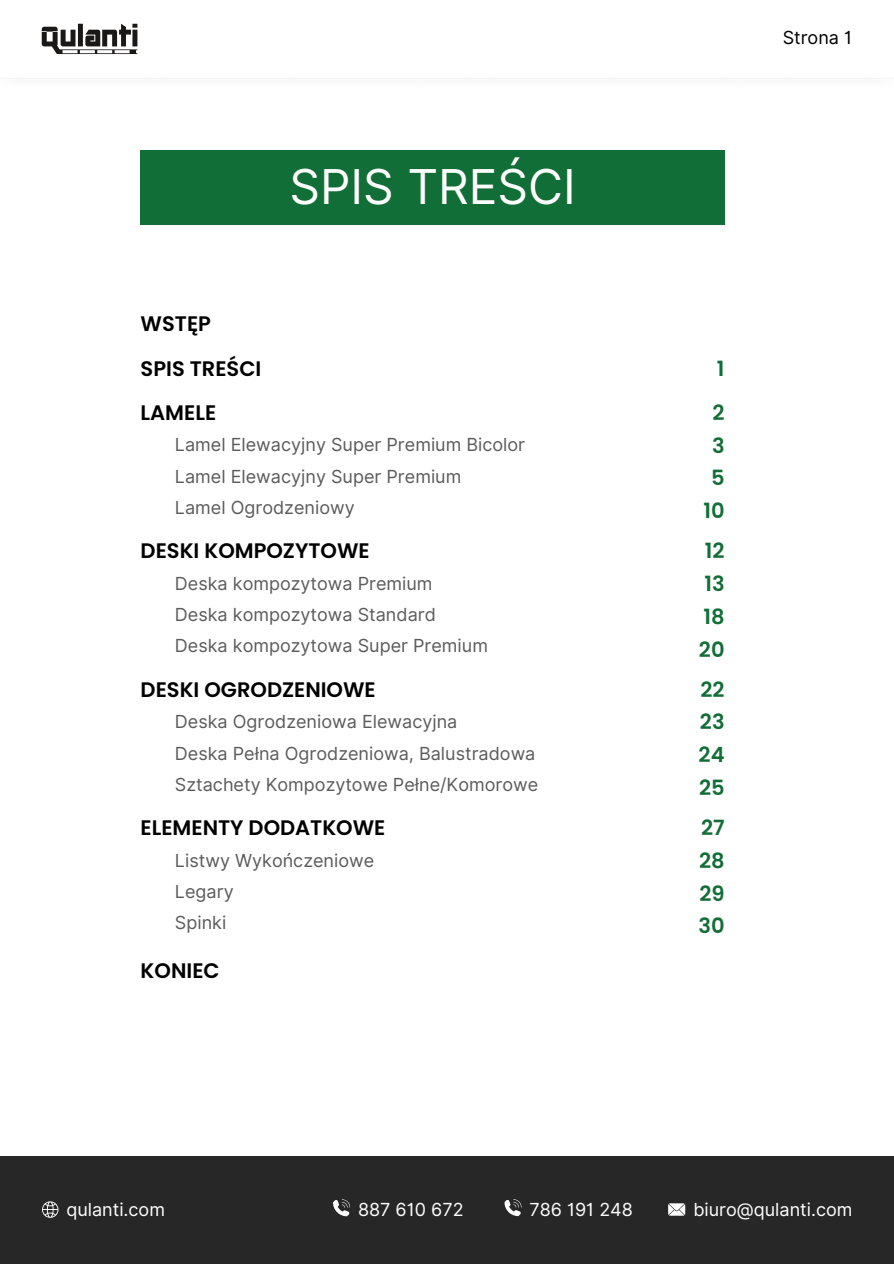
<style>
.page{position:relative;width:894px;height:1264px;background:#fff}
.page>*{position:absolute;margin:0;border:0;box-sizing:border-box;transform-origin:0 0}
.t1{font:48px "Inter";color:#fff}
.t2{font:600 21px "Poppins";color:#000}
.t3{font:600 21px "Poppins";color:#126e37}
.t4{font:18px "Inter";color:#5b5b5b}
.t5{font:18px "Inter";color:#fff}
.t6{font:18px "Inter";color:#000}
</style>
<div class="page">
<svg style="left:42px;top:24px;width:95px;height:30px"></svg>
<div style="left:141px;top:150px;width:583px;height:74px;background:#126e37"></div>
<div style="left:0;top:1155px;width:893px;height:108px;background:#272727"></div>
<svg style="left:504px;top:1199px;width:17px;height:16px"></svg>
<svg style="left:668px;top:1203px;width:16px;height:12px"></svg>
<svg style="left:333px;top:1199px;width:17px;height:17px"></svg>
<svg style="left:42px;top:1201px;width:16px;height:16px"></svg>
<p class="t1" style="left:289px;top:158px;width:288px">SPIS TREŚCI</p>
<p class="t2" style="left:141px;top:309px;width:72px">WSTĘP</p>
<p class="t2" style="left:141px;top:353px;width:122px">SPIS TREŚCI</p>
<p class="t2" style="left:141px;top:397px;width:77px">LAMELE</p>
<h1 class="t4" style="left:175px;top:434px;width:351px">Lamel Elewacyjny Super Premium Bicolor</h1>
<h2 class="t4" style="left:175px;top:465px;width:288px">Lamel Elewacyjny Super Premium</h2>
<h2 class="t4" style="left:175px;top:496px;width:181px">Lamel Ogrodzeniowy</h2>
<p class="t2" style="left:141px;top:536px;width:230px">DESKI KOMPOZYTOWE</p>
<p class="t4" style="left:175px;top:572px;width:259px">Deska kompozytowa Premium</p>
<p class="t4" style="left:175px;top:604px;width:262px">Deska kompozytowa Standard</p>
<p class="t4" style="left:175px;top:635px;width:314px">Deska kompozytowa Super Premium</p>
<p class="t2" style="left:141px;top:674px;width:236px">DESKI OGRODZENIOWE</p>
<p class="t4" style="left:175px;top:711px;width:284px">Deska Ogrodzeniowa Elewacyjna</p>
<p class="t4" style="left:175px;top:742px;width:362px">Deska Pełna Ogrodzeniowa, Balustradowa</p>
<p class="t4" style="left:175px;top:773px;width:364px">Sztachety Kompozytowe Pełne/Komorowe</p>
<p class="t2" style="left:141px;top:813px;width:246px">ELEMENTY DODATKOWE</p>
<p class="t4" style="left:175px;top:849px;width:201px">Listwy Wykończeniowe</p>
<p class="t4" style="left:175px;top:880px;width:60px">Legary</p>
<h2 class="t4" style="left:175px;top:912px;width:53px">Spinki</h2>
<p class="t2" style="left:141px;top:955px;width:80px">KONIEC</p>
<p class="t6" style="left:782px;top:27px;width:71px">Strona 1</p>
<h2 class="t3" style="left:716px;top:353px;width:9px">1</h2>
<p class="t3" style="left:712px;top:397px;width:14px">2</p>
<p class="t3" style="left:711px;top:430px;width:14px">3</p>
<p class="t3" style="left:710px;top:463px;width:15px">5</p>
<p class="t3" style="left:703px;top:496px;width:23px">10</p>
<p class="t3" style="left:704px;top:536px;width:21px">12</p>
<p class="t3" style="left:704px;top:569px;width:22px">13</p>
<p class="t3" style="left:703px;top:601px;width:23px">18</p>
<p class="t3" style="left:698px;top:634px;width:27px">20</p>
<p class="t3" style="left:700px;top:674px;width:26px">22</p>
<p class="t3" style="left:699px;top:707px;width:26px">23</p>
<p class="t3" style="left:698px;top:740px;width:27px">24</p>
<p class="t3" style="left:698px;top:773px;width:27px">25</p>
<p class="t3" style="left:700px;top:812px;width:25px">27</p>
<p class="t3" style="left:698px;top:845px;width:27px">28</p>
<p class="t3" style="left:699px;top:878px;width:27px">29</p>
<p class="t3" style="left:698px;top:911px;width:28px">30</p>
<p class="t5" style="left:529px;top:1198px;width:23px">78</p>
<p class="t5" style="left:567px;top:1198px;width:64px">615 113</p>
<p class="t5" style="left:692px;top:1198px;width:160px">biuro@qulanti.com</p>
<p class="t5" style="left:65px;top:1198px;width:100px">qulanti.com</p>
<p class="t5" style="left:357px;top:1198px;width:108px">509 555672</p>
<p class="t5" style="left:358px;top:1198px;width:107px">887 610 391</p>
<p class="t5" style="left:528px;top:1198px;width:106px">666 191 248</p>
</div>
